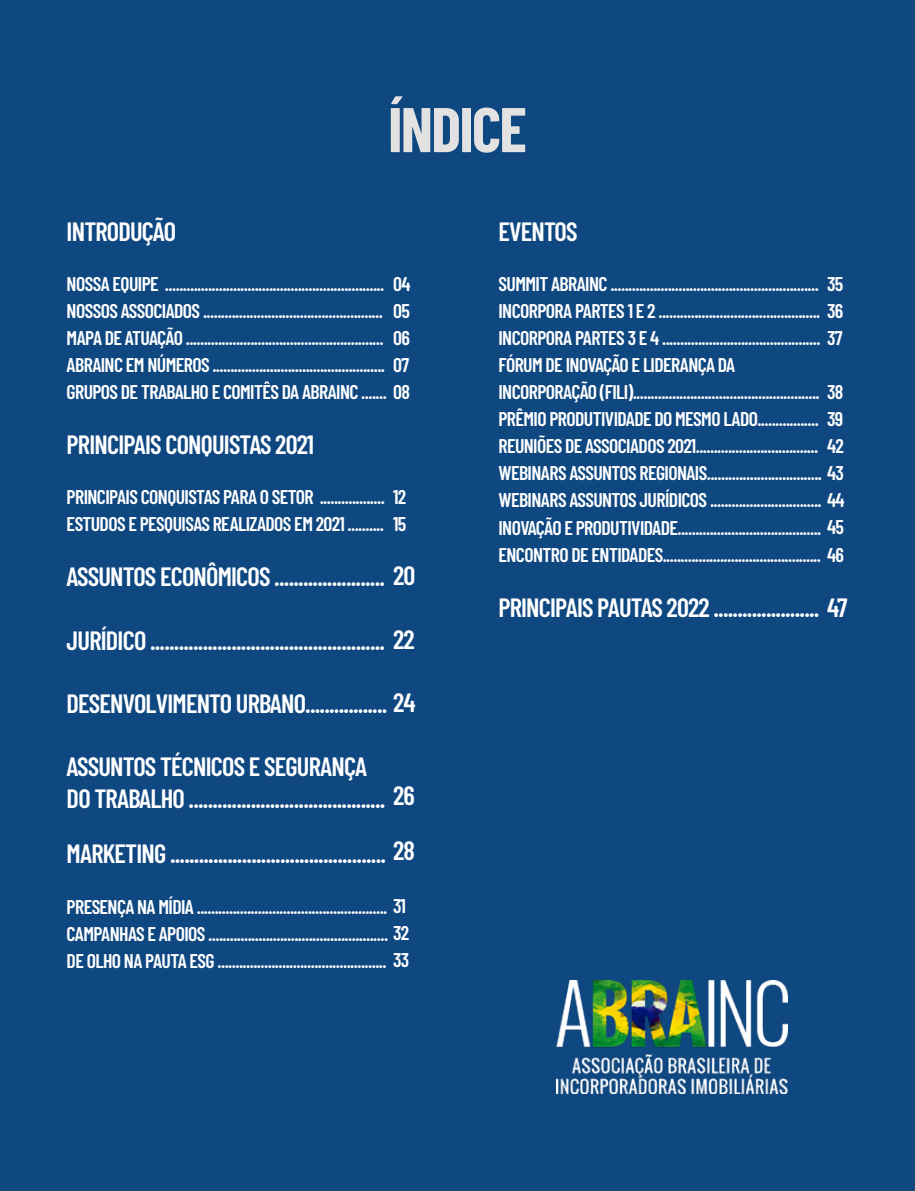
<style>
.page{position:relative;width:915px;height:1191px;background:#fff}
.page>*{position:absolute;margin:0;border:0;box-sizing:border-box;transform-origin:0 0}
.t1{font:700 63px "Barlow Condensed";letter-spacing:-.03em;color:#e2e2e2}
.t2{font:600 26.4px/31.7px "Barlow Condensed";letter-spacing:-.03em;color:#fff}
.t3{font:600 19.8px/27px "Barlow Condensed";letter-spacing:-.03em;color:#fff}
</style>
<div class="page">
<div style="left:0;top:0;width:914px;height:1191px;background:#0f4881"></div>
<img style="left:556px;top:981px;width:231px;height:112px">
<h1 class="t1" style="left:388px;top:85px;width:140px">ÍNDICE</h1>
<h2 class="t2" style="left:67px;top:213px;width:111px">INTRODUÇÃO</h2>
<p class="t3" style="left:67px;top:269px;width:345px">NOSSA EQUIPE ............................................................. 04<br>NOSSOS ASSOCIADOS ..................................................<br>MAPA DE ATUAÇÃO .......................................................<br>ABRAINC EM NÚMEROS ................................................ 07<br>GRUPOS DE TRABALHO E COMITÊS DA ABRAINC ....... 08</p>
<h2 class="t2" style="left:67px;top:426px;width:249px">PRINCIPAIS CONQUISTAS 2021</h2>
<p class="t3" style="left:67px;top:482px;width:341px">PRINCIPAIS CONQUISTAS PARA O SETOR .................. 12<br>ESTUDOS E PESQUISAS REALIZADOS EM 2021 ..........</p>
<h2 class="t2" style="left:67px;top:559px;width:350px">ASSUNTOS ECONÔMICOS ....................... 20</h2>
<h2 class="t2" style="left:67px;top:622px;width:349px">JURÍDICO ................................................. 22</h2>
<p class="t3" style="left:393px;top:296px;width:18px">05<br>06</p>
<p class="t3" style="left:393px;top:509px;width:15px">15</p>
<h2 class="t2" style="left:67px;top:686px;width:350px">DESENVOLVIMENTO URBANO................. 24</h2>
<h2 class="t2" style="left:67px;top:749px;width:320px">ASSUNTOS TÉCNICOS E SEGURANÇA<br>DO TRABALHO .........................................</h2>
<h2 class="t2" style="left:67px;top:836px;width:321px">MARKETING .............................................</h2>
<p class="t3" style="left:67px;top:892px;width:344px">PRESENÇA NA MÍDIA ..................................................... 31<br>CAMPANHAS E APOIOS .................................................. 32<br>DE OLHO NA PAUTA ESG ............................................... 33</p>
<h2 class="t2" style="left:393px;top:766px;width:23px;line-height:54.8px">26<br>28</h2>
<h2 class="t2" style="left:498px;top:213px;width:81px">EVENTOS</h2>
<p class="t3" style="left:498px;top:269px;width:347px">SUMMIT ABRAINC .......................................................... 35<br>INCORPORA PARTES 1 E 2 ............................................. 36<br>INCORPORA PARTES 3 E 4 ............................................ 37<br>FÓRUM DE INOVAÇÃO E LIDERANÇA DA<br>INCORPORAÇÃO (FILI).................................................... 38<br>PRÊMIO PRODUTIVIDADE DO MESMO LADO................. 39<br>REUNIÕES DE ASSOCIADOS 2021.................................. 42<br>WEBINARS ASSUNTOS REGIONAIS................................ 43<br>WEBINARS ASSUNTOS JURÍDICOS ............................... 44<br>INOVAÇÃO E PRODUTIVIDADE........................................ 45<br>ENCONTRO DE ENTIDADES............................................ 46</p>
<h2 class="t2" style="left:498px;top:590px;width:350px">PRINCIPAIS PAUTAS 2022 ...................... 47</h2>
</div>
